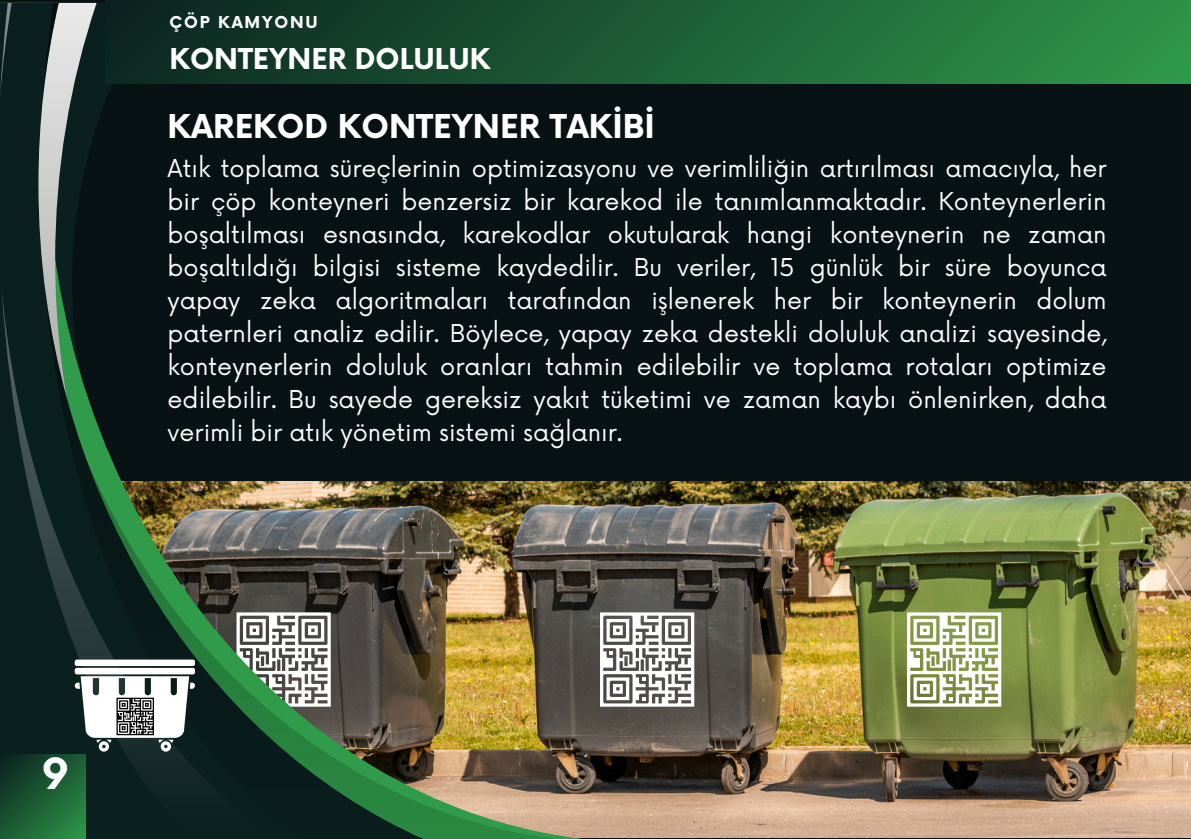
<style>
.page{position:relative;width:1191px;height:839px;background:#fff}
.page>*{position:absolute;margin:0;border:0;box-sizing:border-box;transform-origin:0 0}
.t1{font:700 42px "Now";color:#fff}
.t2{font:700 32px "Now";color:#fff}
.t3{font:700 28px "Now";color:#fff}
.t4{font:24px/33px "Now";color:#fff;text-align:justify}
.t5{font:700 16px "Now";letter-spacing:.115em;color:#fff}
</style>
<div class="page">
<div style="left:0;top:0;width:1191px;height:838px;background:#081214"></div>
<img style="left:585px;top:481px;width:606px;height:356px">
<svg style="left:600px;top:612px;width:94px;height:94px;background:#b4b3b1"></svg>
<svg style="left:907px;top:612px;width:94px;height:94px;background:#c8d0ae"></svg>
<img style="left:560px;top:481px;width:25px;height:357px">
<img style="left:424px;top:481px;width:136px;height:357px">
<svg style="left:0;top:3px;width:111px;height:751px;fill:#0a201f"></svg>
<img style="left:283px;top:481px;width:141px;height:357px">
<svg style="left:43px;top:3px;width:16px;height:95px"></svg>
<svg style="left:1px;top:287px;width:282px;height:551px"></svg>
<svg style="left:0;top:3px;width:12px;height:95px"></svg>
<div style="left:75px;top:667px;width:120px;height:7px;background:#fff;border-radius:2px"></div>
<div style="left:75px;top:659px;width:120px;height:7px;background:#fff;border-radius:2px"></div>
<svg style="left:75px;top:676px;width:120px;height:75px"></svg>
<svg style="left:0;top:754px;width:85px;height:84px;background:#1c5b34"></svg>
<div style="left:105px;top:0;width:1086px;height:84px;background:linear-gradient(to right,#0b2421,#2e9649)"></div>
<p class="t5" style="left:169px;top:14px;width:150px">ÇÖP KAMYONU</p>
<p class="t3" style="left:169px;top:44px;width:323px">KONTEYNER DOLULUK</p>
<p class="t2" style="left:168px;top:110px;width:489px">KAREKOD KONTEYNER TAKİBİ</p>
<p class="t4" style="left:168px;top:153px;width:941px">Atık toplama süreçleri ni n opti mizasyonu ve veri mli liği n artırılması amacıyla, her bi r çöp konteyneri benzersiz bi r karekod i le tanımlanmaktadır. Konteynerleri n boşaltılması esnasında, karekodlar okutularak hangi konteyneri n ne zaman boşaltıldığı bilgisi sisteme kaydedilir. Bu veriler, 15 günlük bir süre boyunca yapay zeka algoritmaları tarafından işlenerek her bi r konteyneri n dolum paternleri analiz edi li r. Böylece, yapay zeka destekli doluluk analizi sayesi nde, konteynerlerin doluluk oranları tahmin edilebilir ve toplama rotaları optimize edi lebi li r. Bu sayede gereksiz yakıt tüketi mi ve zaman kaybı önleni rken, daha veri mli bi r atık yöneti m sistemi sağlanır.</p>
<p class="t1" style="left:41px;top:751px;width:29px">9</p>
</div>
